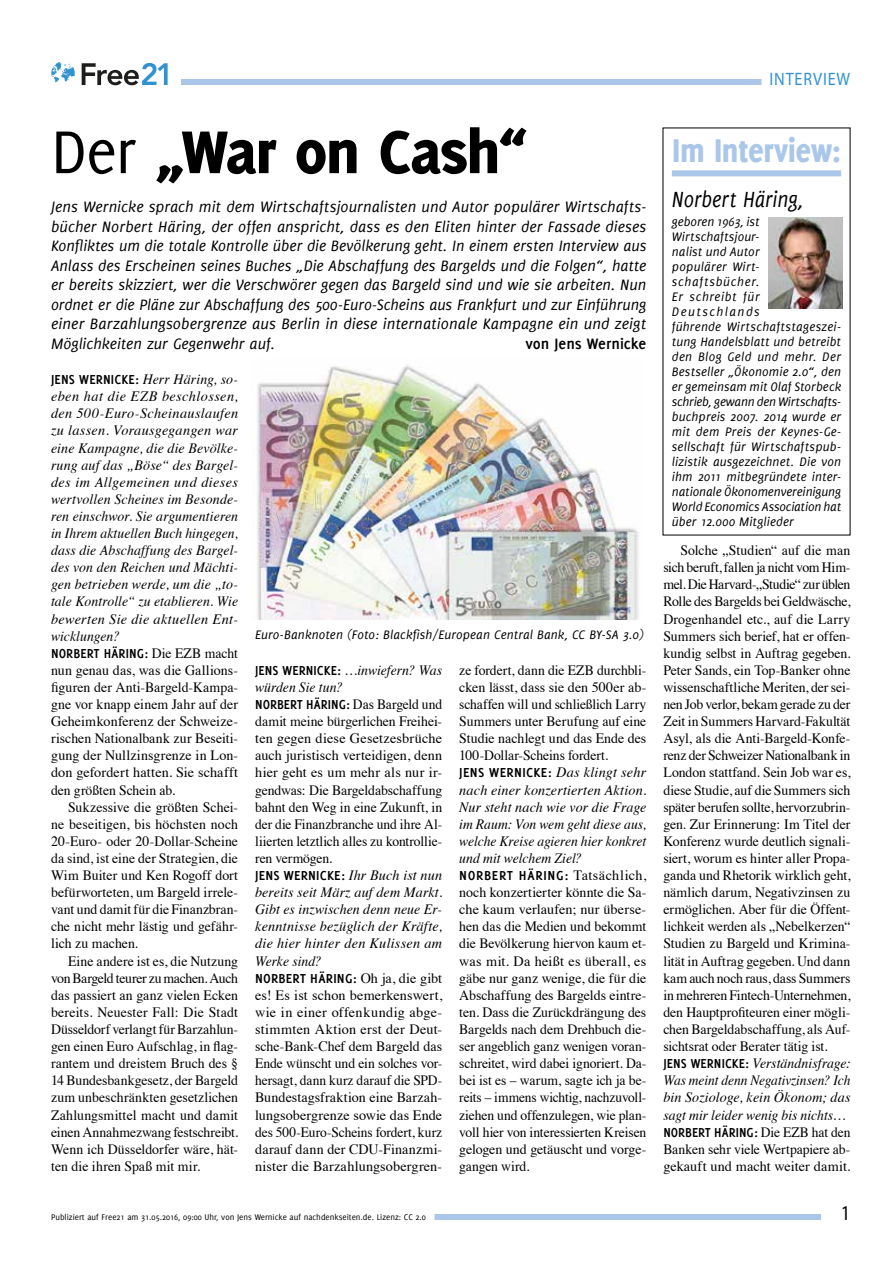
<style>
.page{position:relative;width:893px;height:1263px;background:#fff}
.page>*{position:absolute;margin:0;border:0;box-sizing:border-box;transform-origin:0 0}
.t1{font:800 66px "Delicious";letter-spacing:-.02em;color:#000}
.t2{font:800 36px "Delicious";color:#aac7ea;scale:.89 1}
.t3{font:italic 24px "Delicious";color:#000;scale:.89 1}
.t4{font:21px "Myriad Pro";color:#000;scale:.9 1}
.t5{font:18px "Myriad Pro";letter-spacing:.05em;color:#3192d0;scale:.9 1}
.t6{font:italic 16.5px/19.5px "Delicious";letter-spacing:.005em;color:#000;text-align:justify}
.t7{font:700 16.5px "Delicious";color:#000}
.t8{font:14.25px/17.1px "Times";letter-spacing:-.005em;color:#000;text-align:justify}
.t9{font:italic 14.25px/17.1px "Times";letter-spacing:.005em;color:#000;text-align:justify}
.t10{font:14.25px/17.1px "Times";letter-spacing:-.005em;color:#000;text-align:justify;scale:.96 1}
.t11{font:700 14.25px "Delicious";letter-spacing:.015em;color:#000}
.t12{font:700 14.25px "Delicious";letter-spacing:.015em;color:#000;scale:.95 1}
.t13{font:700 14.25px "Delicious";letter-spacing:.05em;color:#000}
.t14{font:700 14.25px "Delicious";letter-spacing:.015em;color:#000;scale:.96 1}
.t15{font:italic 13.5px/15px "Delicious";letter-spacing:.01em;color:#000}
.t16{font:9px "Delicious";color:#000}
.s1{font-weight:400}
.s2{font-family:"Delicious";font-weight:700;font-style:normal}
.s3{font-family:"Times";font-weight:400}
.s4{font-family:"Times";font-weight:400;font-style:italic}
.s5{font-family:"Delicious";font-weight:700}
.s6{font-style:italic}
</style>
<div class="page">
<div style="left:181px;top:79px;width:669px;height:6px;background:#aac7ea"></div>
<div style="left:55px;top:1214px;width:766px;height:6px;background:#aac7ea"></div>
<div style="left:43px;top:1212px;width:391px;height:12px;background:#fff"></div>
<div style="left:761px;top:74px;width:98px;height:15px;background:#fff"></div>
<svg style="left:82px;top:63px;width:86px;height:22px"></svg>
<svg style="left:51px;top:62px;width:24px;height:20px"></svg>
<img style="left:257px;top:365px;width:382px;height:255px">
<div style="left:672px;top:170px;width:169px;height:6px;background:#aac7ea"></div>
<img style="left:768px;top:218px;width:75px;height:90px">
<p class="t5" style="left:769px;top:68px;width:91px">INTERVIEW</p>
<h1 class="t1" style="left:51px;top:113px;width:479px"><span class="s1">Der</span> „War on Cash“</h1>
<p class="t6" style="left:51px;top:197px;width:597px">Jens Wernicke sprach mit dem Wirtschaftsjournalisten und Autor populärer Wirtschafts&shy;bücher Norbert Häring, der offen anspricht, dass es den Eliten hinter der Fassade dieses Konfliktes um die totale Kontrolle über die Bevölkerung geht. In einem ersten Interview aus Anlass des Erscheinen seines Buches „Die Abschaffung des Bargelds und die Folgen“, hatte er bereits skizziert, wer die Verschwörer gegen das Bargeld sind und wie sie arbeiten. Nun ordnet er die Pläne zur Abschaffung des 500-Euro-Scheins aus Frankfurt und zur Einführung einer Barzahlungsobergrenze aus Berlin in diese internationale Kampagne ein und zeigt Möglichkeiten zur Gegenwehr auf.</p>
<p class="t7" style="left:525px;top:334px;width:122px">von Jens Wernicke</p>
<p class="t9" style="left:51px;top:370px;width:189px"><span class="s2">JENS WERNICKE:</span> Herr Häring, so&shy;eben hat die EZB beschlossen, den 500-Euro-Scheinauslaufen zu lassen. Vorausgegangen war eine Kampagne, die die Bevölke&shy;rung auf das „Böse“ des Bargel&shy;des im Allgemeinen und dieses wertvollen Scheines im Besonde&shy;ren einschwor. Sie argumentieren in Ihrem aktuellen Buch hingegen, dass die Abschaffung des Bargel&shy;des von den Reichen und Mächti&shy;gen betrieben werde, um die „to&shy;tale Kontrolle“ zu etablieren. Wie bewerten Sie die aktuellen Ent&shy;wicklungen?</p>
<p class="t14" style="left:51px;top:645px;width:196px">NORBERT HÄRING: <span class="s3">Die EZB macht</span></p>
<p class="t8" style="left:51px;top:660px;width:189px">nun genau das, was die Gallions&shy;figuren der Anti-Bargeld-Kampa&shy;gne vor knapp einem Jahr auf der Geheimkonferenz der Schweize&shy;rischen Nationalbank zur Beseiti&shy;gung der Nullzinsgrenze in Lon&shy;don gefordert hatten. Sie schafft den größten Schein ab.</p>
<p class="t8" style="left:51px;top:797px;width:189px;text-indent:17px">Sukzessive die größten Schei&shy;ne beseitigen, bis höchsten noch 20-Euro- oder 20-Dollar-Scheine da sind, ist eine der Strategien, die Wim Buiter und Ken Rogoff dort befürworteten, um Bargeld irrele&shy;vant und damit für die Finanzbran&shy;che nicht mehr lästig und gefähr&shy;lich zu machen.</p>
<p class="t8" style="left:51px;top:951px;width:189px;text-indent:17px">Eine andere ist es, die Nutzung von Bargeld teurer zu machen. Auch das passiert an ganz vielen Ecken bereits. Neuester Fall: Die Stadt Düsseldorf verlangt für Barzahlun&shy;gen einen Euro Aufschlag, in flag&shy;rantem und dreistem Bruch des § 14 Bundesbankgesetz, der Bargeld zum unbeschränkten gesetzlichen Zahlungsmittel macht und damit einen Annahmezwang festschreibt.<br>Wenn ich Düsseldorfer wäre, hät&shy;ten die ihren Spaß mit mir.</p>
<p class="t15" style="left:255px;top:627px;width:390px">Euro-Banknoten (Foto: Blackfish/European Central Bank, CC BY-SA 3.0)</p>
<p class="t9" style="left:255px;top:661px;width:189px"><span class="s2">JENS WERNICKE:</span> …inwiefern? Was würden Sie tun?</p>
<p class="t12" style="left:255px;top:696px;width:198px">NORBERT HÄRING: <span class="s3">Das Bargeld und</span></p>
<p class="t8" style="left:255px;top:712px;width:189px">damit meine bürgerlichen Freihei&shy;ten gegen diese Gesetzesbrüche auch juristisch verteidigen, denn hier geht es um mehr als nur ir&shy;gendwas: Die Bargeldabschaffung bahnt den Weg in eine Zukunft, in der die Finanzbranche und ihre Al&shy;liierten letztlich alles zu kontrollie&shy;ren vermögen.</p>
<p class="t11" style="left:255px;top:867px;width:189px">JENS WERNICKE: <span class="s4">Ihr Buch ist nun</span></p>
<p class="t9" style="left:255px;top:883px;width:189px">bereits seit März auf dem Markt.<br>Gibt es inzwischen denn neue Er&shy;kenntnisse bezüglich der Kräfte, die hier hinter den Kulissen am Werke sind?</p>
<p class="t11" style="left:255px;top:970px;width:189px">NORBERT HÄRING: <span class="s3">Oh ja, die gibt</span></p>
<p class="t8" style="left:255px;top:985px;width:189px">es! Es ist schon bemerkenswert, wie in einer offenkundig abge&shy;stimmten Aktion erst der Deut&shy;sche-Bank-Chef dem Bargeld das Ende wünscht und ein solches vor&shy;hersagt, dann kurz darauf die SPD-Bundestagsfraktion eine Barzah&shy;lungsobergrenze sowie das Ende des 500-Euro-Scheins fordert, kurz darauf dann der CDU-Finanzmi&shy;nister die Barzahlungsobergren-</p>
<p class="t10" style="left:459px;top:660px;width:196px">ze fordert, dann die EZB durchbli&shy;cken lässt, dass sie den 500er ab&shy;schaffen will und schließlich Larry Summers unter Berufung auf eine Studie nachlegt und das Ende des 100-Dollar-Scheins fordert.</p>
<p class="t11" style="left:459px;top:765px;width:189px">JENS WERNICKE: <span class="s4">Das klingt sehr</span></p>
<p class="t9" style="left:459px;top:780px;width:189px">nach einer konzertierten Aktion.<br>Nur steht nach wie vor die Frage im Raum: Von wem geht diese aus, welche Kreise agieren hier konkret und mit welchem Ziel?</p>
<p class="t13" style="left:459px;top:867px;width:189px">NORBERT HÄRING: <span class="s3">Tatsächlich,</span></p>
<p class="t8" style="left:459px;top:883px;width:189px">noch konzertierter könnte die Sa&shy;che kaum verlaufen; nur überse&shy;hen das die Medien und bekommt die Bevölkerung hiervon kaum et&shy;was mit. Da heißt es überall, es gäbe nur ganz wenige, die für die Abschaffung des Bargelds eintre&shy;ten. Dass die Zurückdrängung des Bargelds nach dem Drehbuch die&shy;ser angeblich ganz wenigen voran&shy;schreitet, wird dabei ignoriert. Da&shy;bei ist es – warum, sagte ich ja be&shy;reits – immens wichtig, nachzuvoll&shy;ziehen und offenzulegen, wie plan&shy;voll hier von interessierten Kreisen gelogen und getäuscht und vorge&shy;gangen wird.</p>
<h2 class="t2" style="left:672px;top:129px;width:191px">Im Interview:</h2>
<h3 class="t3" style="left:672px;top:185px;width:150px">Norbert Häring,</h3>
<p class="t15" style="left:672px;top:214px;width:171px">geboren 1963, ist<br>Wirtschaftsjour-<br>nalist und Autor<br>populärer Wirt&shy;schaftsbücher.<br>Er schreibt für<br>Deutschlands<br>führende Wirtschaftstageszei&shy;tung Handelsblatt und betreibt den Blog Geld und mehr. Der<br>Bestseller „Ökonomie 2.0“, den er gemeinsam mit Olaf Storbeck schrieb, gewann den Wirtschafts&shy;buchpreis 2007. 2014 wurde er mit dem Preis der Keynes-Ge&shy;sellschaft für Wirtschaftspub&shy;lizistik ausgezeichnet. Die von ihm 2011 mitbegründete inter&shy;nationale Ökonomenvereinigung<br>World Economics Association hat über 12.000 Mitglieder</p>
<p class="t8" style="left:663px;top:541px;width:189px;text-align:left;text-indent:17px">Solche „Studien“ auf die man sich beruft, fallen ja nicht vom Him&shy;mel. Die Harvard-„Studie“ zur üblen Rolle des Bargelds bei Geldwäsche, Drogenhandel etc., auf die Larry Summers sich berief, hat er offen&shy;kundig selbst in Auftrag gegeben.<br>Peter Sands, ein Top-Banker ohne wissenschaftliche Meriten, der sei&shy;nen Job verlor, bekam gerade zu der Zeit in Summers Harvard-Fakultät Asyl, als die Anti-Bargeld-Konfe&shy;renz der Schweizer Nationalbank in London stattfand. Sein Job war es, diese Studie, auf die Summers sich später berufen sollte, hervorzubrin&shy;gen. Zur Erinnerung: Im Titel der Konferenz wurde deutlich signali&shy;siert, worum es hinter aller Propa&shy;ganda und Rhetorik wirklich geht, nämlich darum, Negativzinsen zu ermöglichen. Aber für die Öffent&shy;lichkeit werden als „Nebelkerzen“ Studien zu Bargeld und Krimina&shy;lität in Auftrag gegeben. Und dann kam auch noch raus, dass Summers in mehreren Fintech-Unternehmen, den Hauptprofiteuren einer mögli&shy;chen Bargeldabschaffung, als Auf&shy;sichtsrat oder Berater tätig ist.<br><span class="s5">JENS WERNICKE:</span> <span class="s6">Verständnisfrage:<br>Was meint denn Negativzinsen? Ich bin Soziologe, kein Ökonom; das sagt mir leider wenig bis nichts…</span></p>
<p class="t12" style="left:663px;top:1124px;width:198px">NORBERT HÄRING: <span class="s3">Die EZB hat den</span></p>
<p class="t10" style="left:663px;top:1139px;width:196px">Banken sehr viele Wertpapiere ab&shy;gekauft und macht weiter damit.</p>
<p class="t16" style="left:51px;top:1212px;width:376px">Publiziert auf Free21 am 31.05.2016, 09:00 Uhr, von Jens Wernicke auf nachdenkseiten.de. Lizenz: CC 2.0</p>
<h3 class="t4" style="left:841px;top:1200px;width:12px">1</h3>
</div>
